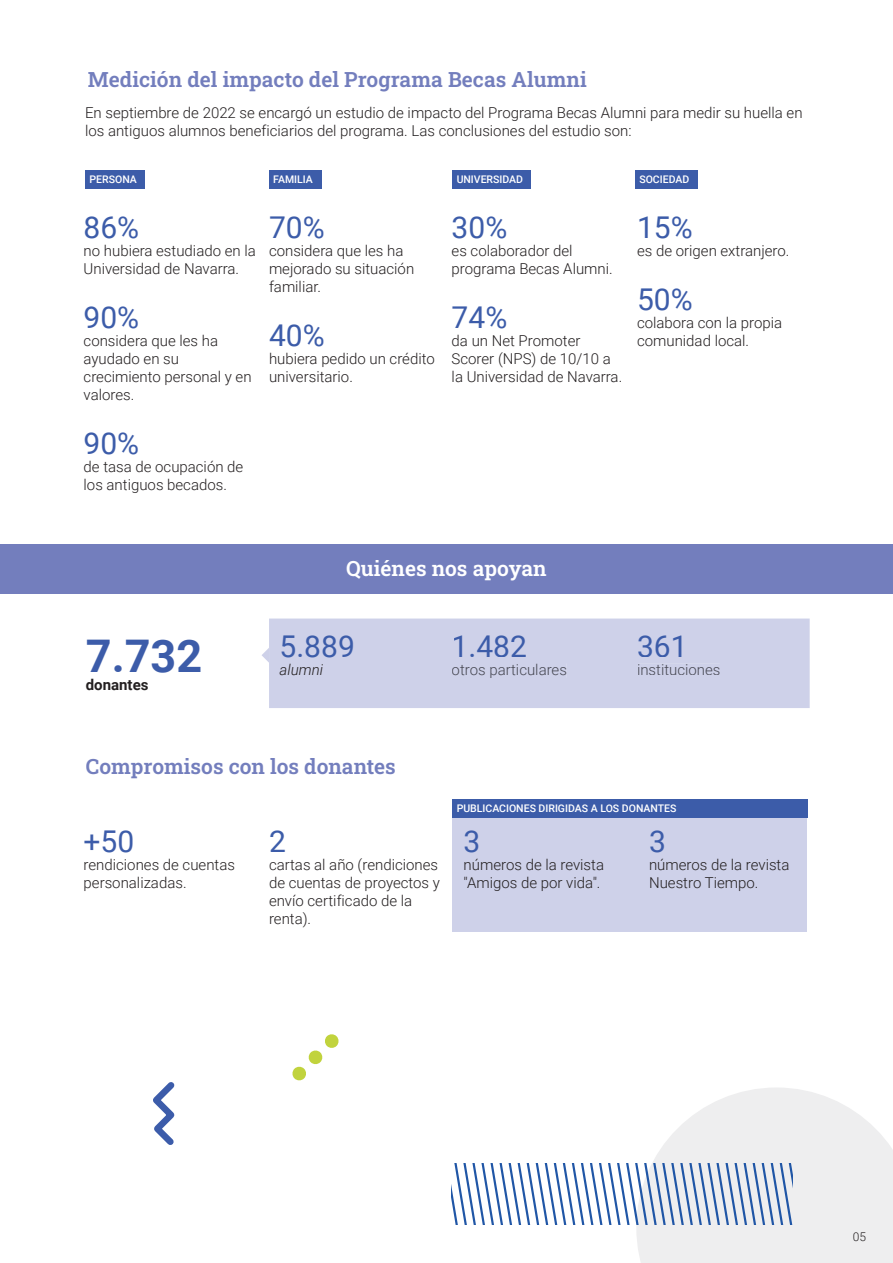
<style>
.page{position:relative;width:893px;height:1263px;background:#fff}
.page>*{position:absolute;margin:0;border:0;box-sizing:border-box;transform-origin:0 0}
.t1{font:700 45px "Roboto";color:#3c5ca9}
.t2{font:30px "Roboto";color:#3c5ca9}
.t3{font:600 21px "Roboto Slab";color:#737ebd}
.t4{font:600 21px "Roboto Slab";color:#fff}
.t5{font:300 15px/18px "Roboto";color:#231f20}
.t6{font:300 15px "Roboto";color:#464752}
.t7{font:700 15px "Roboto";color:#231f20}
.t8{font:italic 300 15px "Roboto";color:#231f20}
.t9{font:300 12px "Roboto";color:#231f20}
.t10{font:500 10.5px "Roboto";color:#fff}
</style>
<div class="page">
<div style="left:452px;top:800px;width:354px;height:132px;background:#ced1e9"></div>
<svg style="left:451px;top:1088px;width:442px;height:174px"></svg>
<svg style="left:292px;top:1034px;width:47px;height:47px"></svg>
<div style="left:0;top:544px;width:893px;height:50px;background:#737ebd"></div>
<div style="left:85px;top:170px;width:59px;height:19px;background:#3c5ca9"></div>
<div style="left:269px;top:170px;width:53px;height:19px;background:#3c5ca9"></div>
<div style="left:452px;top:170px;width:78px;height:19px;background:#3c5ca9"></div>
<div style="left:452px;top:800px;width:356px;height:18px;background:#3c5ca9"></div>
<div style="left:635px;top:170px;width:62px;height:19px;background:#3c5ca9"></div>
<div style="left:269px;top:618px;width:541px;height:90px;background:#ced1e9"></div>
<div style="left:454px;top:635px;width:72px;height:22px;background:#ced1e9"></div>
<div style="left:452px;top:663px;width:114px;height:15px;background:#ced1e9"></div>
<div style="left:638px;top:635px;width:43px;height:22px;background:#ced1e9"></div>
<div style="left:638px;top:664px;width:82px;height:11px;background:#ced1e9"></div>
<svg style="left:262px;top:648px;width:7px;height:15px"></svg>
<svg style="left:153px;top:1082px;width:22px;height:63px"></svg>
<h3 class="t3" style="left:88px;top:65px;width:500px">Medición del impacto del Programa Becas Alumni</h3>
<p class="t5" style="left:85px;top:103px;width:719px">En septiembre de 2022 se encargó un estudio de impacto del Programa Becas Alumni para medir su huella en los antiguos alumnos beneficiarios del programa. Las conclusiones del estudio son:</p>
<p class="t10" style="left:90px;top:172px;width:49px">PERSONA</p>
<p class="t10" style="left:273px;top:172px;width:41px">FAMILIA</p>
<p class="t10" style="left:457px;top:172px;width:68px">UNIVERSIDAD</p>
<h2 class="t2" style="left:84px;top:206px;width:57px">86%</h2>
<p class="t5" style="left:84px;top:241px;width:174px">no hubiera estudiado en la<br>Universidad de Navarra.</p>
<h2 class="t2" style="left:84px;top:296px;width:57px">90%</h2>
<p class="t5" style="left:84px;top:331px;width:169px">considera que les ha ayudado en su crecimiento personal y en valores.</p>
<h2 class="t2" style="left:84px;top:422px;width:57px">90%</h2>
<p class="t5" style="left:84px;top:457px;width:161px">de tasa de ocupación de los antiguos becados.</p>
<h2 class="t2" style="left:269px;top:206px;width:57px">70%</h2>
<p class="t5" style="left:269px;top:241px;width:147px">considera que les ha mejorado su situación familiar.</p>
<h2 class="t2" style="left:269px;top:314px;width:57px">40%</h2>
<p class="t5" style="left:269px;top:349px;width:167px">hubiera pedido un crédito universitario.</p>
<h2 class="t2" style="left:452px;top:206px;width:57px">30%</h2>
<p class="t5" style="left:452px;top:241px;width:163px">es colaborador del programa Becas Alumni.</p>
<h2 class="t2" style="left:452px;top:296px;width:57px">74%</h2>
<p class="t5" style="left:452px;top:331px;width:172px">da un Net Promoter<br>Scorer (NPS) de 10/10 a la Universidad de Navarra.</p>
<p class="t10" style="left:639px;top:172px;width:51px">SOCIEDAD</p>
<h2 class="t2" style="left:637px;top:206px;width:57px">15%</h2>
<p class="t5" style="left:637px;top:241px;width:154px">es de origen extranjero.</p>
<h2 class="t2" style="left:637px;top:278px;width:57px">50%</h2>
<p class="t5" style="left:637px;top:313px;width:147px">colabora con la propia comunidad local.</p>
<h1 class="t1" style="left:86px;top:625px;width:118px">7.732</h1>
<p class="t7" style="left:86px;top:674px;width:64px">donantes</p>
<h3 class="t4" style="left:346px;top:554px;width:202px">Quiénes nos apoyan</h3>
<h2 class="t2" style="left:280px;top:625px;width:77px">5.889</h2>
<p class="t8" style="left:280px;top:659px;width:45px">alumni</p>
<h2 class="t2" style="left:452px;top:625px;width:77px">1.482</h2>
<p class="t6" style="left:452px;top:659px;width:117px">otros particulares</p>
<h2 class="t2" style="left:637px;top:625px;width:52px">361</h2>
<p class="t6" style="left:637px;top:659px;width:85px">instituciones</p>
<h3 class="t3" style="left:86px;top:752px;width:311px">Compromisos con los donantes</h3>
<h2 class="t2" style="left:84px;top:820px;width:52px">+50</h2>
<p class="t5" style="left:84px;top:855px;width:153px">rendiciones de cuentas personalizadas.</p>
<h2 class="t2" style="left:269px;top:820px;width:18px">2</h2>
<p class="t5" style="left:269px;top:855px;width:172px">cartas al año (rendiciones de cuentas de proyectos y envío certificado de la renta).</p>
<p class="t10" style="left:457px;top:801px;width:221px">PUBLICACIONES DIRIGIDAS A LOS DONANTES</p>
<h2 class="t2" style="left:464px;top:820px;width:18px">3</h2>
<p class="t5" style="left:464px;top:855px;width:142px">números de la revista "Amigos de por vida".</p>
<h2 class="t2" style="left:649px;top:820px;width:18px">3</h2>
<p class="t5" style="left:649px;top:855px;width:142px">números de la revista<br>Nuestro Tiempo.</p>
<p class="t9" style="left:853px;top:1228px;width:15px">05</p>
</div>
